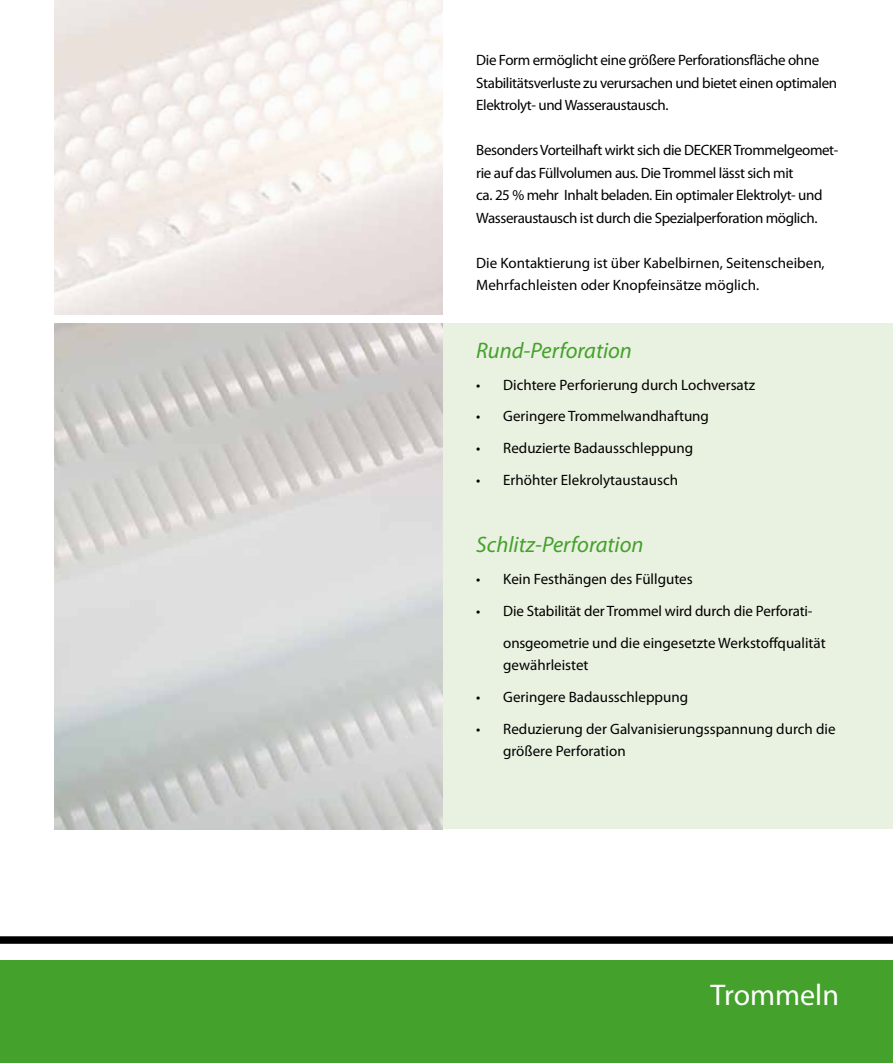
<style>
.page{position:relative;width:893px;height:1063px;background:#fff}
.page>*{position:absolute;margin:0;border:0;box-sizing:border-box;transform-origin:0 0}
.t1{font:30px "Myriad Pro";color:#fff}
.t2{font:italic 22.5px "Myriad Pro";color:#44a12b}
.t3{font:15px/22.5px "Myriad Pro";letter-spacing:-.01em;color:#000}
</style>
<div class="page">
<div style="left:442px;top:323px;width:451px;height:506px;background:#e9f1e1"></div>
<div style="left:0;top:961px;width:893px;height:102px;background:#44a12b"></div>
<div style="left:0;top:936px;width:893px;height:8px;background:#000"></div>
<img style="left:54px;top:323px;width:388px;height:506px">
<p class="t3" style="left:476px;top:49px;width:362px">Die Form ermöglicht eine größere Perforationsfläche ohne<br>Stabilitätsverluste zu verursachen und bietet einen optimalen<br>Elektrolyt- und Wasseraustausch.</p>
<p class="t3" style="left:476px;top:139px;width:364px">Besonders Vorteilhaft wirkt sich die DECKER Trommelgeomet&shy;rie auf das Füllvolumen aus. Die Trommel lässt sich mit<br>ca. 25 % mehr Inhalt beladen. Ein optimaler Elektrolyt- und Wasseraustausch ist durch die Spezialperforation möglich.</p>
<p class="t3" style="left:476px;top:251px;width:350px">Die Kontaktierung ist über Kabelbirnen, Seitenscheiben,<br>Mehrfachleisten oder Knopfeinsätze möglich.</p>
<h2 class="t2" style="left:476px;top:336px;width:157px">Rund-Perforation</h2>
<p class="t3" style="left:476px;top:373px;width:280px">• Dichtere Perforierung durch Lochversatz</p>
<p class="t3" style="left:476px;top:405px;width:234px">• Geringere Trommelwandhaftung</p>
<p class="t3" style="left:476px;top:437px;width:218px">• Reduzierte Badausschleppung</p>
<p class="t3" style="left:476px;top:468px;width:203px">• Erhöhter Elekrolytaustausch</p>
<h2 class="t2" style="left:476px;top:531px;width:169px">Schlitz-Perforation</h2>
<p class="t3" style="left:476px;top:568px;width:218px">• Kein Festhängen des Füllgutes</p>
<p class="t3" style="left:503px;top:595px;width:324px;line-height:31.8px;text-indent:-27px">• Die Stabilität der Trommel wird durch die Perforati&shy;onsgeometrie und die eingesetzte Werkstoffqualität</p>
<p class="t3" style="left:503px;top:654px;width:87px">gewährleistet</p>
<p class="t3" style="left:476px;top:686px;width:213px">• Geringere Badausschleppung</p>
<p class="t3" style="left:503px;top:717px;width:334px;text-indent:-27px">• Reduzierung der Galvanisierungsspannung durch die größere Perforation</p>
<h1 class="t1" style="left:711px;top:977px;width:130px">Trommeln</h1>
</div>
